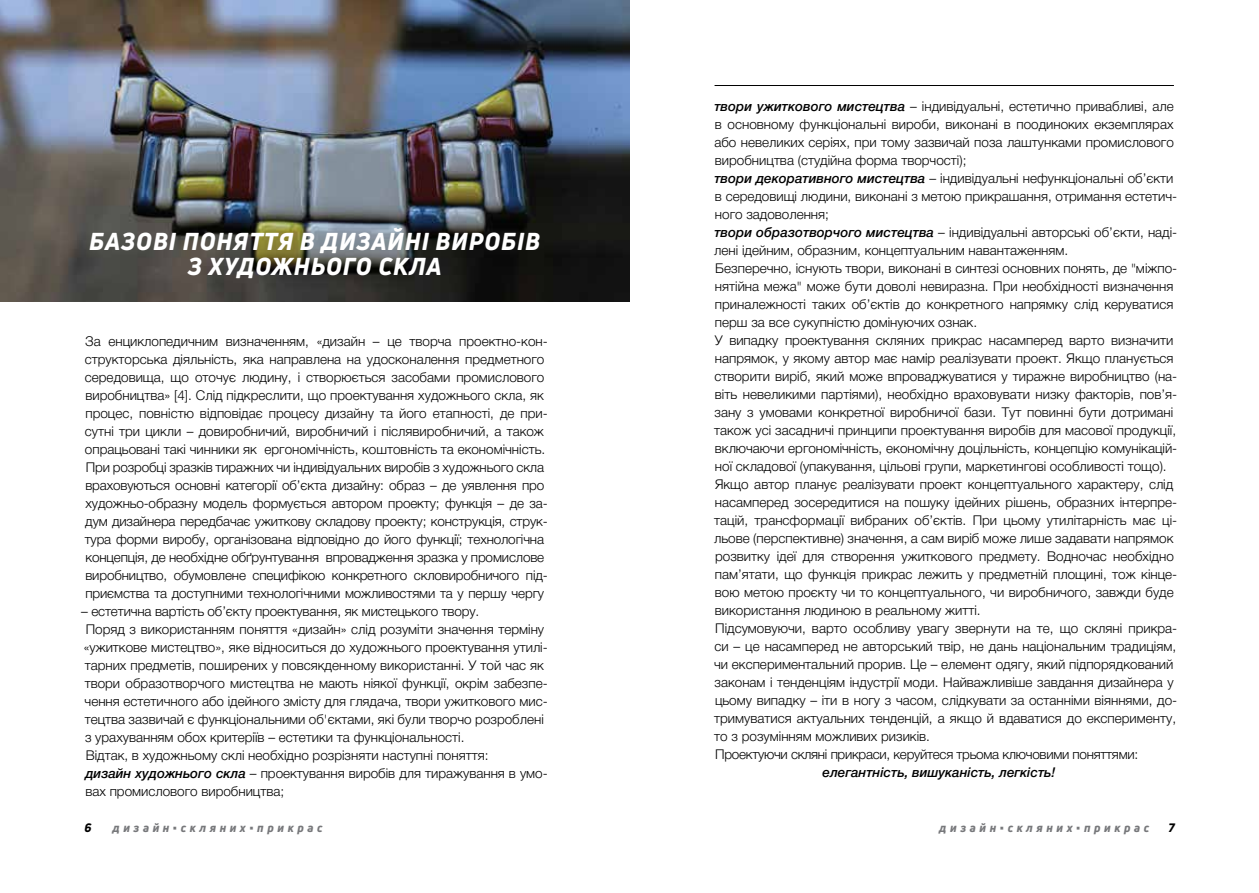
<style>
.page{position:relative;width:1259px;height:893px;background:#fff}
.page>*{position:absolute;margin:0;border:0;box-sizing:border-box;transform-origin:0 0}
.t1{font:italic 800 24px/25.5px "Uni Neue";letter-spacing:.04em;color:#fff;text-align:center}
.t2{font:300 13.5px/18px "Helvetica Neue Cyr";color:#000}
.t3{font:italic 500 13.5px "Helvetica Neue Cyr";color:#000}
.t4{font:italic 800 12px "Uni Neue";letter-spacing:.3em;color:#77787b}
.t5{font:italic 800 12px "Uni Neue";color:#000}
.s1{font-weight:500;font-style:italic}
.s2{font-family:"Calibri";font-weight:400;font-style:normal}
</style>
<div class="page">
<hr style="left:714px;top:85px;width:460px;height:1px;background:#000">
<img style="left:0;top:0;width:629px;height:302px">
<h1 class="t1" style="left:89px;top:228px;width:452px">БАЗОВІ ПОНЯТТЯ В ДИЗАЙНІ ВИРОБІВ<br>З ХУДОЖНЬОГО СКЛА</h1>
<p class="t2" style="left:85px;top:332px;width:464px">За енциклопедичним визначенням, «дизайн – це творча проектно-кон&shy;структорська діяльність, яка направлена на удосконалення предметного середовища, що оточує людину, і створюється засобами промислового виробництва» [4]. Слід підкреслити, що проектування художнього скла, як процес, повністю відповідає процесу дизайну та його етапності, де при&shy;сутні три цикли – довиробничий, виробничий і післявиробничий, а також опрацьовані такі чинники як ергономічність, коштовність та економічність.<br>При розробці зразків тиражних чи індивідуальних виробів з художнього скла враховуються основні категорії об’єкта дизайну: образ – де уявлення про художньо-образну модель формується автором проекту; функція – де за&shy;дум дизайнера передбачає ужиткову складову проекту; конструкція, струк&shy;тура форми виробу, організована відповідно до його функції; технологічна концепція, де необхідне обґрунтування впровадження зразка у промислове виробництво, обумовлене специфікою конкретного скловиробничого під&shy;приємства та доступними технологічними можливостями та у першу чергу</p>
<p class="t2" style="left:81px;top:602px;width:468px">– естетична вартість об’єкту проектування, як мистецького твору.<br>Поряд з використанням поняття «дизайн» слід розуміти значення терміну «ужиткове мистецтво», яке відноситься до художнього проектування утилі&shy;тарних предметів, поширених у повсякденному використанні. У той час як твори образотворчого мистецтва не мають ніякої функції, окрім забезпе&shy;чення естетичного або ідейного змісту для глядача, твори ужиткового мис&shy;тецтва зазвичай є функціональними об'єктами, які були творчо розроблені з урахуванням обох критеріїв – естетики та функціональності.<br>Відтак, в художньому склі необхідно розрізняти наступні поняття:<br><span class="s1">дизайн художнього скла</span> – проектування виробів для тиражування в умо&shy;вах промислового виробництва;</p>
<p class="t2" style="left:714px;top:98px;width:465px"><span class="s1">твори ужиткового мистецтва</span> – індивідуальні, естетично привабливі, але в основному функціональні вироби, виконані в поодиноких екземплярах або невеликих серіях, при тому зазвичай поза лаштунками промислового виробництва (студійна форма творчості);<br><span class="s1">твори декоративного мистецтва</span> – індивідуальні нефункціональні об’єкти в середовищі людини, виконані з метою прикрашання, отримання естетич&shy;ного задоволення;<br><span class="s1">твори образотворчого мистецтва</span> – індивідуальні авторські об’єкти, наді&shy;лені ідейним, образним, концептуальним навантаженням.<br>Безперечно, існують твори, виконані в синтезі основних понять, де "міжпо&shy;нятійна межа" може бути доволі невиразна. При необхідності визначення приналежності таких об’єктів до конкретного напрямку слід керуватися перш за все сукупністю домінуючих ознак.<br>У випадку проектування скляних прикрас насамперед варто визначити напрямок, у якому автор має намір реалізувати проект. Якщо планується створити виріб, який може впроваджуватися у тиражне виробництво (на&shy;віть невеликими партіями), необхідно враховувати низку факторів, пов’я&shy;зану з умовами конкретної виробничої бази. Тут повинні бути дотримані також усі засадничі принципи проектування виробів для масової продукції, включаючи ергономічність, економічну доцільність, концепцію комунікацій&shy;ної складової (упакування, цільові групи, маркетингові особливості тощо).<br>Якщо автор планує реалізувати проект концептуального характеру, слід насамперед зосередитися на пошуку ідейних рішень, образних інтерпре&shy;тацій, трансформації вибраних об’єктів. При цьому утилітарність має ці&shy;льове (перспективне) значення, а сам виріб може лише задавати напрямок розвитку ідеї для створення ужиткового предмету. Водночас необхідно пам’ятати, що функція прикрас лежить у предметній площині, тож кінце&shy;вою метою проєкту чи то концептуального, чи виробничого, завжди буде використання людиною в реальному житті.<br>Підсумовуючи, варто особливу увагу звернути на те, що скляні прикра&shy;си – це насамперед не авторський твір, не дань національним традиціям, чи експериментальний прорив. Це – елемент одягу, який підпорядкований законам і тенденціям індустрії моди. Найважливіше завдання дизайнера у цьому випадку – іти в ногу з часом, слідкувати за останніми віяннями, до&shy;тримуватися актуальних тенденцій, а якщо й вдаватися до експерименту, то з розумінням можливих ризиків.<br>Проектуючи скляні прикраси, керуйтеся трьома ключовими поняттями:</p>
<p class="t3" style="left:822px;top:765px;width:234px">елегантність, вишуканість, легкість!</p>
<p class="t5" style="left:84px;top:819px;width:9px">6</p>
<p class="t4" style="left:112px;top:819px;width:211px">дизайн<span class="s2">▪</span>скляних<span class="s2">▪</span>прикрас</p>
<p class="t4" style="left:939px;top:819px;width:211px">дизайн<span class="s2">▪</span>скляних<span class="s2">▪</span>прикрас</p>
<p class="t5" style="left:1168px;top:819px;width:8px">7</p>
</div>
